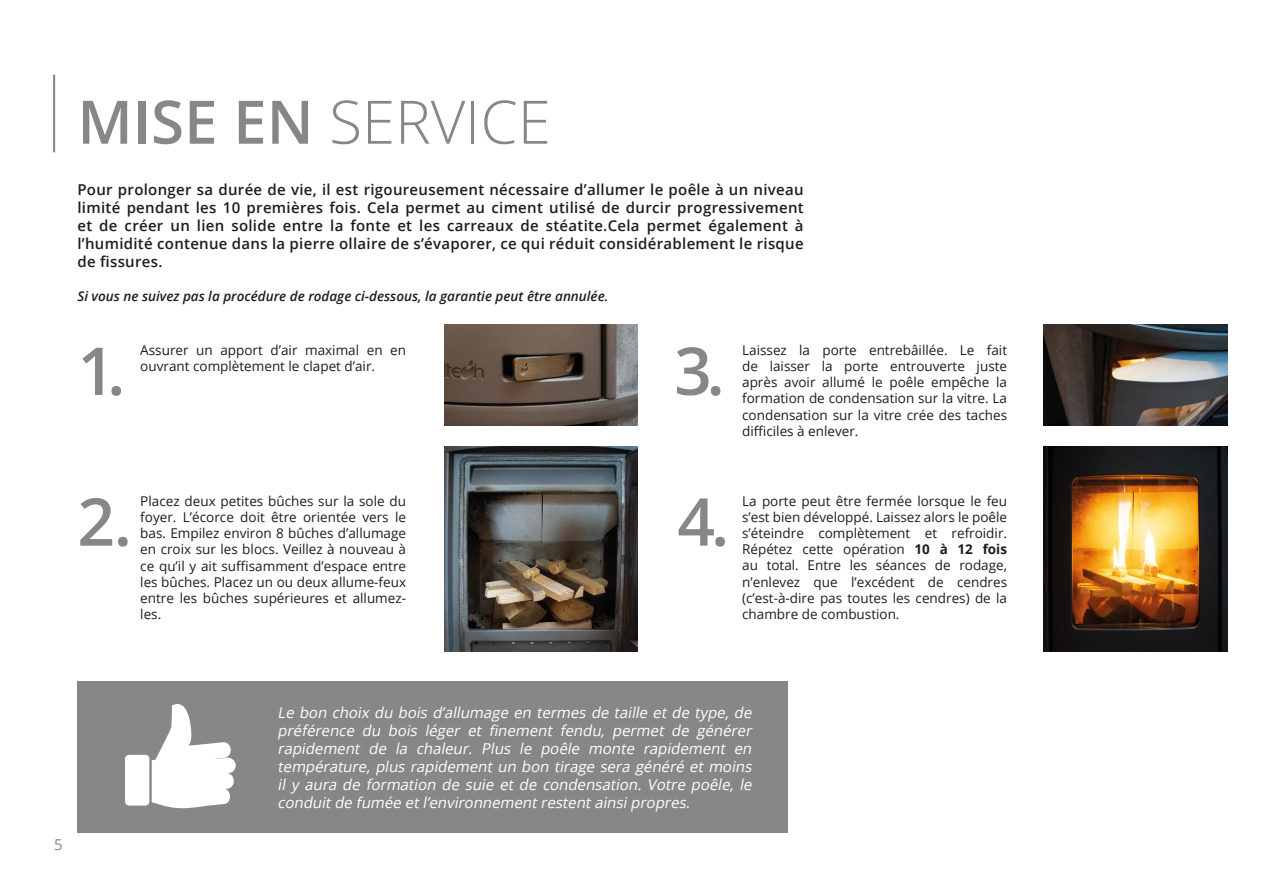
<style>
.page{position:relative;width:1263px;height:893px;background:#fff}
.page>*{position:absolute;margin:0;border:0;box-sizing:border-box;transform-origin:0 0}
.H1_-_Rechtsboven_-_light{font:600 66px "Open Sans";color:#878787}
.H1_-_Rechtsboven_-_light-2{font:300 60px "Open Sans";color:#878787}
.Basis_-_Altech_Grey{font:600 15px/18px "Open Sans";letter-spacing:.02em;color:#1d1d1b;text-align:justify}
.Basis_Streep_-_Altech_Grey{font:italic 15px/18px "Open Sans";color:#fff;text-align:justify}
.t1{font:15px "Open Sans";color:#878787}
.Basis_Streep_-_Altech_Grey-2{font:13.5px/16.2px "Open Sans";color:#1d1d1b;text-align:justify}
.Basis_-_Altech_Grey-2{font:italic 600 13.5px "Open Sans";color:#1d1d1b}
.s1{font-weight:600}
.s2{font-weight:700}
</style>
<div class="page">
<div style="left:77px;top:681px;width:711px;height:152px;background:#878787"></div>
<hr style="left:53px;top:75px;width:2px;height:77px;background:#878787">
<svg style="left:152px;top:704px;width:84px;height:104px"></svg>
<div style="left:125px;top:755px;width:24px;height:50px;background:#fff;border-radius:4px"></div>
<img style="left:444px;top:324px;width:193px;height:102px">
<img style="left:444px;top:447px;width:193px;height:205px">
<img style="left:1044px;top:324px;width:184px;height:102px">
<img style="left:1044px;top:446px;width:184px;height:206px">
<p class="H1_-_Rechtsboven_-_light-2" style="left:77px;top:81px;width:475px"><span class="s1">MISE EN</span> SERVICE</p>
<p class="Basis_-_Altech_Grey" style="left:77px;top:180px;width:728px">Pour prolonger sa durée de vie, il est rigoureusement nécessaire d’allumer le poêle à un niveau limité pendant les 10 premières fois. Cela permet au ciment utilisé de durcir progressivement et de créer un lien solide entre la fonte et les carreaux de stéatite.Cela permet également à l’humidité contenue dans la pierre ollaire de s’évaporer, ce qui réduit considérablement le risque de fissures.</p>
<p class="Basis_-_Altech_Grey-2" style="left:77px;top:287px;width:532px">Si vous ne suivez pas la procédure de rodage ci-dessous, la garantie peut être annulée.</p>
<p class="H1_-_Rechtsboven_-_light" style="left:77px;top:326px;width:49px">1.</p>
<p class="Basis_Streep_-_Altech_Grey-2" style="left:140px;top:341px;width:267px">Assurer un apport d’air maximal en en ouvrant complètement le clapet d’air.</p>
<p class="H1_-_Rechtsboven_-_light" style="left:77px;top:476px;width:56px">2.</p>
<p class="Basis_Streep_-_Altech_Grey-2" style="left:140px;top:492px;width:267px">Placez deux petites bûches sur la sole du foyer. L’écorce doit être orientée vers le bas. Empilez environ 8 bûches d’allumage en croix sur les blocs. Veillez à nouveau à ce qu’il y ait suffisamment d’espace entre les bûches. Placez un ou deux allume-feux entre les bûches supérieures et allumez&shy;les.</p>
<p class="H1_-_Rechtsboven_-_light" style="left:674px;top:326px;width:52px">3.</p>
<p class="Basis_Streep_-_Altech_Grey-2" style="left:742px;top:341px;width:266px">Laissez la porte entrebâillée. Le fait de laisser la porte entrouverte juste après avoir allumé le poêle empêche la formation de condensation sur la vitre. La condensation sur la vitre crée des taches difficiles à enlever.</p>
<p class="H1_-_Rechtsboven_-_light" style="left:677px;top:476px;width:53px">4.</p>
<p class="Basis_Streep_-_Altech_Grey-2" style="left:742px;top:492px;width:266px">La porte peut être fermée lorsque le feu s’est bien développé. Laissez alors le poêle s’éteindre complètement et refroidir.<br>Répétez cette opération <span class="s2">10 à 12 fois </span>au total. Entre les séances de rodage, n’enlevez que l’excédent de cendres (c’est-à-dire pas toutes les cendres) de la chambre de combustion.</p>
<p class="t1" style="left:54px;top:835px;width:10px">5</p>
<p class="Basis_Streep_-_Altech_Grey" style="left:278px;top:703px;width:479px">Le bon choix du bois d’allumage en termes de taille et de type, de préférence du bois léger et finement fendu, permet de générer rapidement de la chaleur. Plus le poêle monte rapidement en température, plus rapidement un bon tirage sera généré et moins il y aura de formation de suie et de condensation. Votre poêle, le conduitde fumée etl’environnementrestentainsipropres.</p>
</div>
